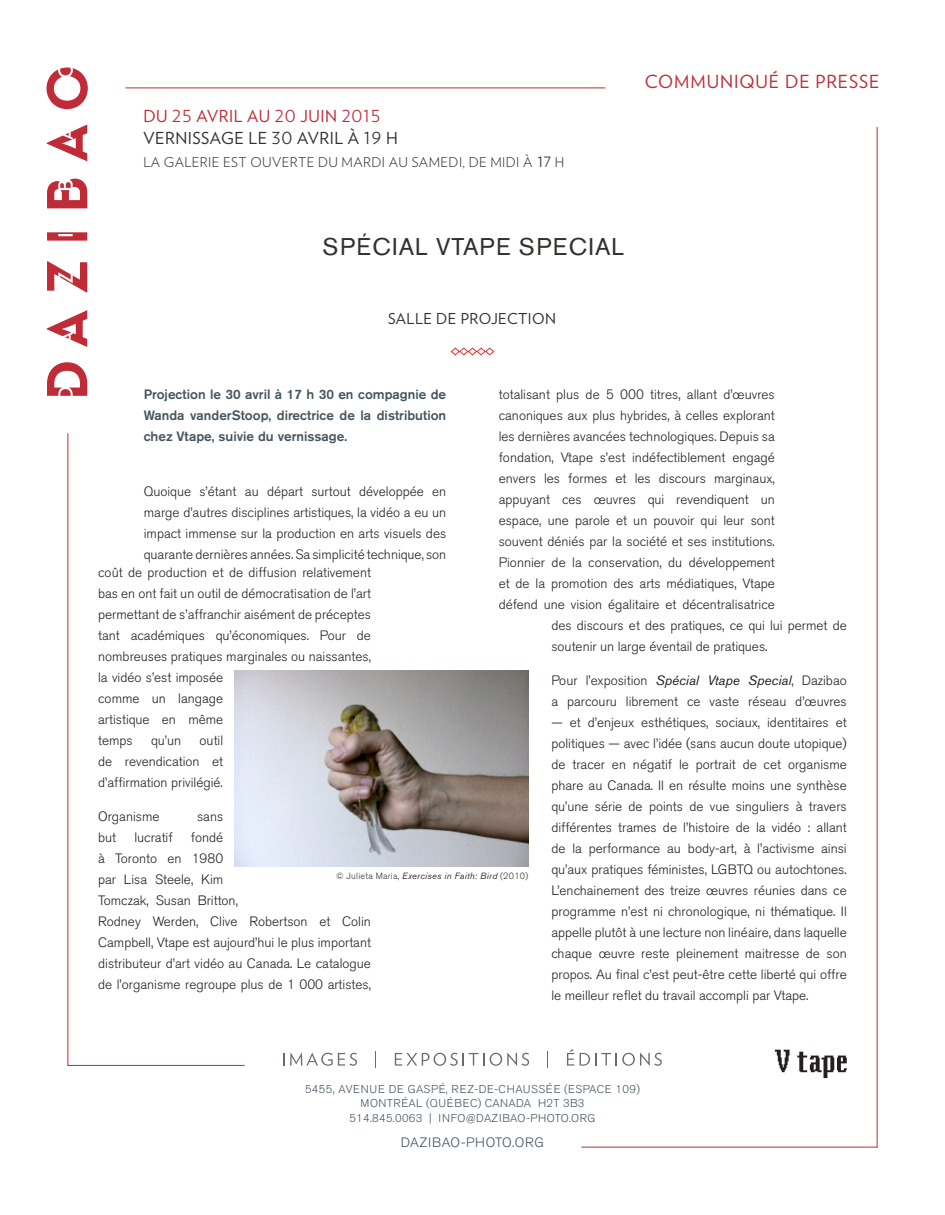
<style>
.page{position:relative;width:945px;height:1215px;background:#fff}
.page>*{position:absolute;margin:0;border:0;box-sizing:border-box;transform-origin:0 0}
.t1{font:24px "Akzidenz Grotesk BE";letter-spacing:.06em;color:#32312e}
.t2{font:18px "Verlag";letter-spacing:.05em;color:#bf2b37}
.t3{font:16.5px/22.5px "Verlag";letter-spacing:.03em;color:#32312e}
.t4{font:15px "Verlag";letter-spacing:.03em;color:#32312e}
.t5{font:300 13.5px/21px "Akzidenz Grotesk BE";color:#231f20;text-align:justify}
.t6{font:500 13.5px/21px "Akzidenz Grotesk BE";color:#45555f;text-align:justify}
.t7{font:300 13.5px "Verlag";letter-spacing:.03em;color:#32312e}
.t8{font:300 13.5px "Akzidenz Grotesk BE";letter-spacing:.04em;color:#45555f}
.t9{font:300 11.25px/14.5px "Akzidenz Grotesk BE";letter-spacing:.04em;color:#45555f;text-align:center}
.t10{font:italic 9px "Akzidenz Grotesk BE";letter-spacing:.03em;color:#32312e}
.s1{color:#bf2b37}
.s2{font-weight:300;font-size:21px;color:#bf2b37}
.s3{font-weight:300;font-size:21px}
.s4{font-size:18px}
.s5{font-weight:400;font-style:italic}
.s6{font-weight:300;font-style:normal}
</style>
<div class="page">
<svg style="left:47px;top:362px;width:40px;height:34px"></svg>
<svg style="left:47px;top:310px;width:40px;height:37px"></svg>
<svg style="left:47px;top:261px;width:40px;height:32px"></svg>
<svg style="left:47px;top:232px;width:40px;height:9px"></svg>
<svg style="left:47px;top:179px;width:40px;height:29px"></svg>
<svg style="left:47px;top:125px;width:40px;height:36px"></svg>
<svg style="left:46px;top:68px;width:42px;height:41px"></svg>
<hr style="left:68px;top:433px;width:1px;height:633px;background:#bf2b37">
<svg style="left:283px;top:1053px;width:74px;height:13px"></svg>
<svg style="left:375px;top:1052px;width:1px;height:16px"></svg>
<svg style="left:395px;top:1053px;width:89px;height:13px"></svg>
<svg style="left:490px;top:1053px;width:39px;height:13px"></svg>
<svg style="left:547px;top:1052px;width:1px;height:16px"></svg>
<svg style="left:567px;top:1049px;width:7px;height:17px"></svg>
<svg style="left:580px;top:1053px;width:82px;height:13px"></svg>
<hr style="left:877px;top:127px;width:1px;height:1020px;background:#bf2b37">
<hr style="left:68px;top:1065px;width:177px;height:1px;background:#bf2b37">
<hr style="left:581px;top:1147px;width:296px;height:1px;background:#bf2b37">
<hr style="left:125px;top:88px;width:480px;height:1px;background:#bf2b37">
<svg style="left:775px;top:1050px;width:15px;height:22px"></svg>
<svg style="left:797px;top:1052px;width:50px;height:26px"></svg>
<svg style="left:450px;top:347px;width:45px;height:9px"></svg>
<img style="left:234px;top:671px;width:294px;height:195px">
<p class="t3" style="left:144px;top:104px;width:256px"><span class="s1">DU</span> <span class="s2">25</span> <span class="s1">AVRIL AU</span> <span class="s2">20</span> <span class="s1">JUIN</span> <span class="s2">2015<br></span>VERNISSAGE LE <span class="s3">30</span> AVRIL À <span class="s3">19</span> H</p>
<p class="t7" style="left:144px;top:152px;width:423px">LA GALERIE EST OUVERTE DU MARDI AU SAMEDI, DE MIDI À <span class="s4">17</span> H</p>
<h2 class="t2" style="left:645px;top:68px;width:236px">COMMUNIQUÉ DE PRESSE</h2>
<h1 class="t1" style="left:323px;top:232px;width:303px">SPÉCIAL VTAPE SPECIAL</h1>
<p class="t4" style="left:388px;top:308px;width:169px">SALLE DE PROJECTION</p>
<p class="t5" style="left:499px;top:384px;width:278px">totalisant plus de 5 000 titres, allant d’œuvres canoniques aux plus hybrides, à celles explorant les dernières avancées technologiques. Depuis sa fondation, Vtape s’est indéfectiblement engagé envers les formes et les discours marginaux, appuyant ces œuvres qui revendiquent un espace, une parole et un pouvoir qui leur sont souvent déniés par la société et ses institutions.<br>Pionnier de la conservation, du développement et de la promotion des arts médiatiques, Vtape défend une vision égalitaire et décentralisatrice</p>
<p class="t6" style="left:144px;top:383px;width:304px">Projection le 30 avril à 17 h 30 en compagnie de Wanda vanderStoop, directrice de la distribution chez Vtape, suivie du vernissage.</p>
<p class="t5" style="left:144px;top:482px;width:304px">Quoique s’étant au départ surtout développée en marge d’autres disciplines artistiques, la vidéo a eu un impact immense sur la production en arts visuels des quarante dernières années. Sa simplicité technique, son</p>
<p class="t5" style="left:98px;top:562px;width:274px;text-align:left">coût de production et de diffusion relativement bas en ont fait un outil de démocratisation de l’art permettant de s’affranchir aisément de préceptes tant académiques qu’économiques. Pour de nombreuses pratiques marginales ou naissantes, la vidéo s’est imposée<br>comme un langage<br>artistique en même<br>temps</p>
<p class="t5" style="left:551px;top:615px;width:297px">des discours et des pratiques, ce qui lui permet de soutenir un large éventail de pratiques.</p>
<p class="t5" style="left:551px;top:670px;width:297px">Pour l’exposition <span class="s5">Spécial Vtape Special</span>, Dazibao a parcouru librement ce vaste réseau d’œuvres</p>
<p class="t5" style="left:551px;top:712px;width:297px">— et d’enjeux esthétiques, sociaux, identitaires et politiques — avec l’idée (sans aucun doute utopique) de tracer en négatif le portrait de cet organisme phare au Canada. Il en résulte moins une synthèse qu’une série de points de vue singuliers à travers différentes trames de l’histoire de la vidéo : allant de la performance au body-art, à l’activisme ainsi qu’aux pratiques féministes, LGBTQ ou autochtones.<br>L’enchainement des treize œuvres réunies dans ce programme n’est ni chronologique, ni thématique. Il appelle plutôt à une lecture non linéaire, dans laquelle chaque œuvre reste pleinement maitresse de son propos. Au final c’est peut-être cette liberté qui offre le meilleur reflet du travail accompli par Vtape.</p>
<p class="t5" style="left:98px;top:730px;width:127px;text-indent:101px">outil de revendication et d’affirmation privilégié.</p>
<p class="t5" style="left:98px;top:806px;width:63px">Organisme</p>
<p class="t5" style="left:197px;top:806px;width:28px">sans</p>
<p class="t5" style="left:98px;top:827px;width:20px">but</p>
<p class="t5" style="left:134px;top:827px;width:40px">lucratif</p>
<p class="t5" style="left:151px;top:730px;width:32px">qu’un</p>
<p class="t5" style="left:98px;top:827px;width:274px;text-align:left;text-indent:93px">fondé<br>à Toronto en 1980<br>par Lisa Steele, Kim<br>Tomczak, Susan Britton,<br>Rodney Werden, Clive Robertson et Colin<br>Campbell, Vtape est aujourd’hui le plus important distributeur d’art vidéo au Canada. Le catalogue de l’organisme regroupe plus de 1 000 artistes,</p>
<p class="t10" style="left:336px;top:870px;width:194px"><span class="s6">© Julieta Maria,</span> Exercises in Faith: Bird <span class="s6">(2010)</span></p>
<p class="t9" style="left:305px;top:1082px;width:337px">5455, AVENUE DE GASPÉ, REZ-DE-CHAUSSÉE (ESPACE 109)<br>MONTRÉAL (QUÉBEC) CANADA H2T 3B3<br>514.845.0063 | INFO@DAZIBAO-PHOTO.ORG</p>
<p class="t8" style="left:401px;top:1135px;width:145px">DAZIBAO-PHOTO.ORG</p>
</div>
